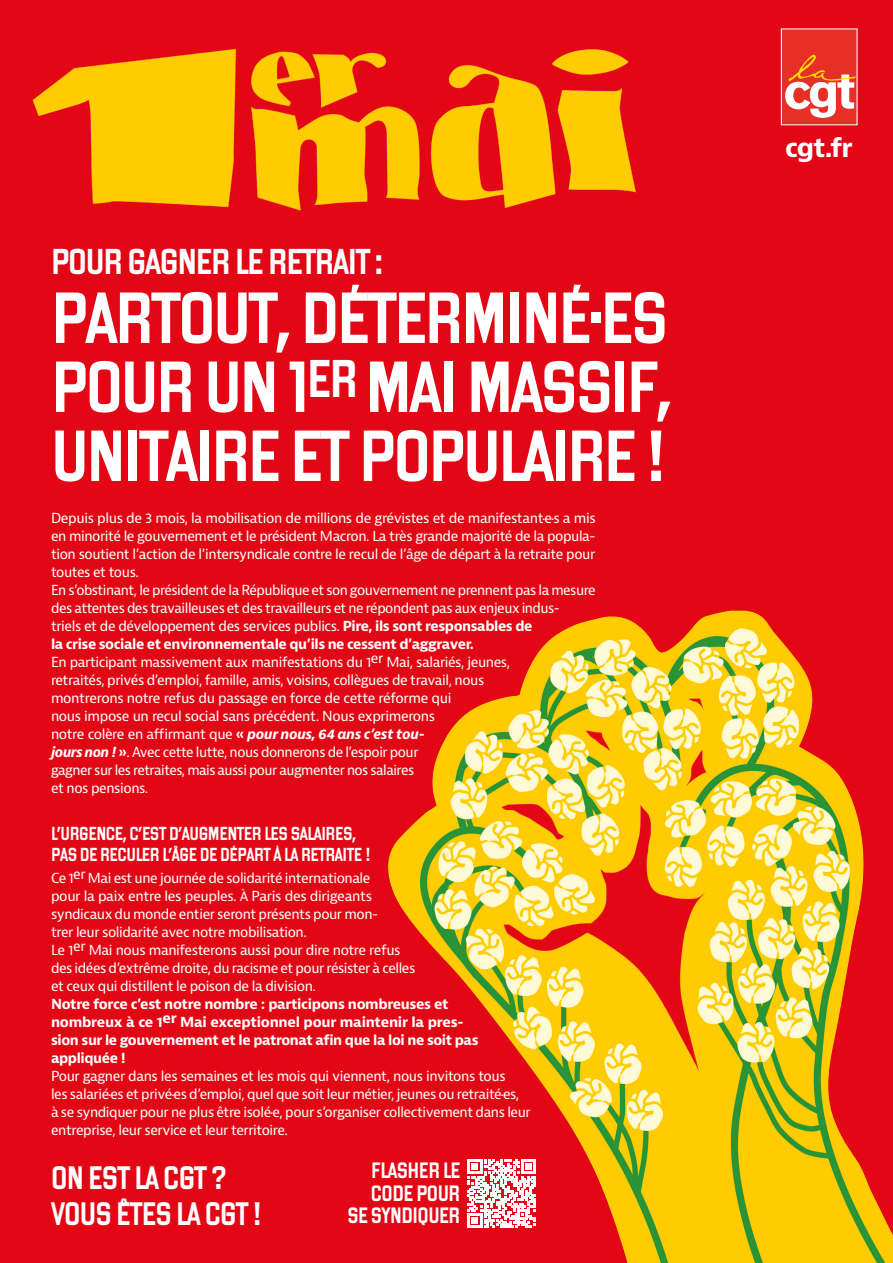
<style>
.page{position:relative;width:893px;height:1263px;background:#e30614}
.page>*{position:absolute;margin:0;border:0;box-sizing:border-box;transform-origin:0 0}
.Titre_C{font:63px "Basalte Fond";letter-spacing:-.04em;color:#fff}
.Titre_C-2{font:31.5px "Basalte Fond";letter-spacing:-.04em;color:#fff}
.Texte{font:28.5px/36px "Basalte Fond";letter-spacing:-.03em;color:#fff;scale:.96 1}
.Texte-2{font:700 25.5px "Bernino Sans";color:#fff}
.Texte-3{font:19.5px "Basalte Fond";letter-spacing:-.025em;color:#fff;scale:.96 1}
.Texte-4{font:16.5px/21px "Basalte Fond";letter-spacing:-.025em;color:#fff;scale:.96 1}
.Texte-5{font:13.5px/18px "Bernina Sans";letter-spacing:-.03em;color:#fff}
.Texte-6{font:700 13.5px/18px "Bernina Sans";letter-spacing:-.03em;color:#fff}
.s1{font-weight:700}
.s2{font-weight:700;font-style:italic}
</style>
<div class="page">
<img style="left:32px;top:48px;width:604px;height:163px">
<img style="left:388px;top:610px;width:505px;height:653px">
<div style="left:781px;top:29px;width:76px;height:96px;background:#e62f25"></div>
<svg style="left:785px;top:55px;width:70px;height:63px"></svg>
<svg style="left:468px;top:1159px;width:68px;height:69px"></svg>
<p class="Titre_C-2" style="left:51px;top:244px;width:333px">POUR GAGNER LE RETRAIT :</p>
<p class="Titre_C" style="left:51px;top:283px;width:619px">PARTOUT, DÉTERMINÉ·ES</p>
<p class="Titre_C" style="left:51px;top:352px;width:623px">POUR UN 1<sup>ER</sup> MAI MASSIF,</p>
<p class="Titre_C" style="left:51px;top:421px;width:617px">UNITAIRE ET POPULAIRE !</p>
<p class="Texte-5" style="left:51px;top:509px;width:546px;text-align:justify">Depuis plus de 3 mois, la mobilisation de millions de grévistes et de manifestant·e·s a mis en minorité le gouvernement et le président Macron. La très grande majorité de la popula&shy;tion soutient l’action de l’intersyndicale contre le recul de l’âge de départ à la retraite pour toutes et tous.</p>
<p class="Texte-5" style="left:51px;top:581px;width:546px">En s’obstinant, le président de la République et son gouvernement ne prennent pas la mesure des attentes des travailleuses et des travailleurs et ne répondent pas aux enjeux indus-<br>triels et de développement des services publics. <span class="s1">Pire, ils sont responsables de<br>la crise sociale et environnementale qu’ils ne cessent d’aggraver.</span></p>
<p class="Texte-5" style="left:51px;top:653px;width:461px">En participant massivement aux manifestations du 1er Mai, salariés, jeunes, retraités, privés d’emploi, famille, amis, voisins, collègues de travail, nous montrerons notre refus du passage en force de cette réforme qui<br>nous impose un recul social sans précédent. Nous exprimerons<br>notre colère en affirmant que <span class="s1">«</span> <span class="s2">pour nous, 64 ans c’est tou-<br>jours non !</span> <span class="s1">»</span>. Avec cette lutte, nous donnerons de l’espoir pour<br>gagner sur les retraites, mais aussi pour augmenter nos salaires<br>et nos pensions.</p>
<p class="Texte-4" style="left:51px;top:823px;width:334px">L’URGENCE, C’EST D’AUGMENTER LES SALAIRES,<br>PAS DE RECULER L’ÂGE DE DÉPART À LA RETRAITE !</p>
<p class="Texte-5" style="left:51px;top:869px;width:329px">Ce 1er Mai est une journée de solidarité internationale pour la paix entre les peuples. À Paris des dirigeants syndicaux du monde entier seront présents pour mon&shy;trer leur solidarité avec notre mobilisation.</p>
<p class="Texte-5" style="left:51px;top:941px;width:366px">Le 1er Mai nous manifesterons aussi pour dire notre refus des idées d’extrême droite, du racisme et pour résister à celles et ceux qui distillent le poison de la division.</p>
<p class="Texte-6" style="left:51px;top:995px;width:429px">Notre force c’est notre nombre : participons nombreuses et nombreux à ce 1er Mai exceptionnel pour maintenir la pres&shy;sion sur le gouvernement et le patronat afin que la loi ne soit pas appliquée !</p>
<p class="Texte-5" style="left:51px;top:1067px;width:481px">Pour gagner dans les semaines et les mois qui viennent, nous invitons tous<br>les salarié·es et privé·es d’emploi, quel que soit leur métier, jeunes ou retraité·es,<br>à se syndiquer pour ne plus être isolé·e, pour s’organiser collectivement dans leur entreprise, leur service et leur territoire.</p>
<p class="Texte" style="left:51px;top:1161px;width:221px">ON EST LA CGT ?<br>VOUS ÊTES LA CGT !</p>
<p class="Texte-3" style="left:371px;top:1160px;width:94px">FLASHER LE</p>
<p class="Texte-3" style="left:371px;top:1182px;width:60px">CODE POUR</p>
<p class="Texte-3" style="left:347px;top:1205px;width:96px">SE SYNDIQUER</p>
<p class="Texte-2" style="left:785px;top:131px;width:69px">cgt.fr</p>
</div>
